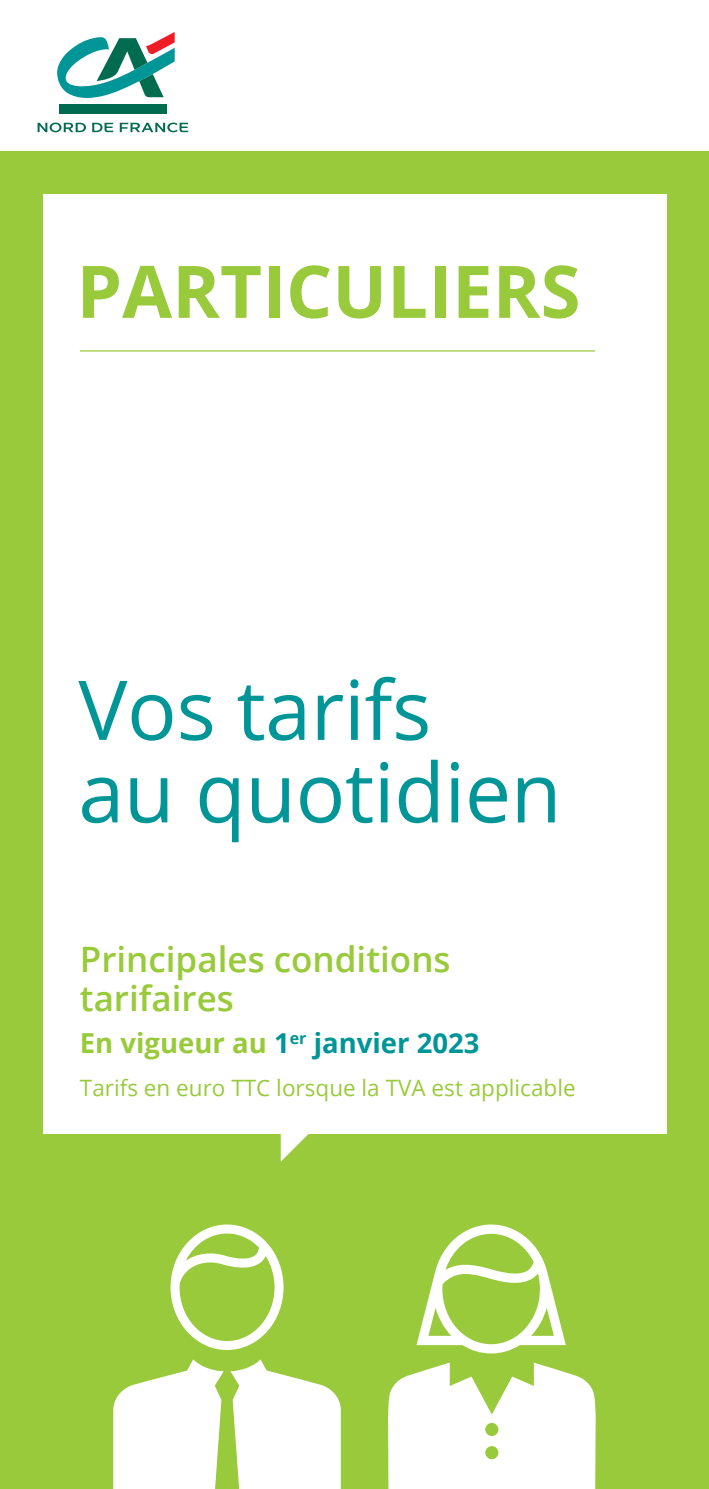
<style>
.page{position:relative;width:709px;height:1489px;background:#fff}
.page>*{position:absolute;margin:0;border:0;box-sizing:border-box;transform-origin:0 0}
.t1{font:82.5px/82.5px "Open Sans";letter-spacing:-.005em;color:#009597}
.t2{font:700 72.5px "Open Sans";color:#99ca3b}
.t3{font:600 35px/38.8px "Open Sans";color:#99ca3b}
.t4{font:700 27.5px "Open Sans";color:#009597}
.t5{font:22.5px "Open Sans";color:#99ca3b}
.s1{color:#99ca3b}
</style>
<div class="page">
<div style="left:0;top:152px;width:709px;height:1336px;background:#99ca3b"></div>
<div style="left:43px;top:194px;width:623px;height:939px;background:#fff"></div>
<svg style="left:281px;top:1133px;width:28px;height:28px"></svg>
<div style="left:59px;top:104px;width:108px;height:9px;background:#006c4f"></div>
<svg style="left:57px;top:32px;width:118px;height:66px"></svg>
<svg style="left:38px;top:123px;width:48px;height:9px"></svg>
<svg style="left:92px;top:123px;width:21px;height:9px"></svg>
<svg style="left:120px;top:123px;width:68px;height:9px"></svg>
<hr style="left:80px;top:350px;width:515px;height:1px;background:#99ca3b">
<svg style="left:170px;top:1224px;width:113px;height:125px"></svg>
<svg style="left:230px;top:1359px;width:111px;height:129px"></svg>
<svg style="left:113px;top:1359px;width:111px;height:129px"></svg>
<svg style="left:388px;top:1362px;width:208px;height:126px;background:#eff6e1"></svg>
<svg style="left:416px;top:1224px;width:150px;height:129px"></svg>
<h2 class="t2" style="left:77px;top:240px;width:505px">PARTICULIERS</h2>
<h1 class="t1" style="left:78px;top:666px;width:484px">Vos tarifs<br>au quotidien</h1>
<h3 class="t3" style="left:80px;top:939px;width:372px">Principales conditions tarifaires</h3>
<p class="t4" style="left:80px;top:1023px;width:401px"><span class="s1">En vigueur au</span> 1<sup>er</sup> janvier 2023</p>
<p class="t5" style="left:80px;top:1072px;width:497px">Tarifs en euro TTC lorsque la TVA est applicable</p>
</div>
